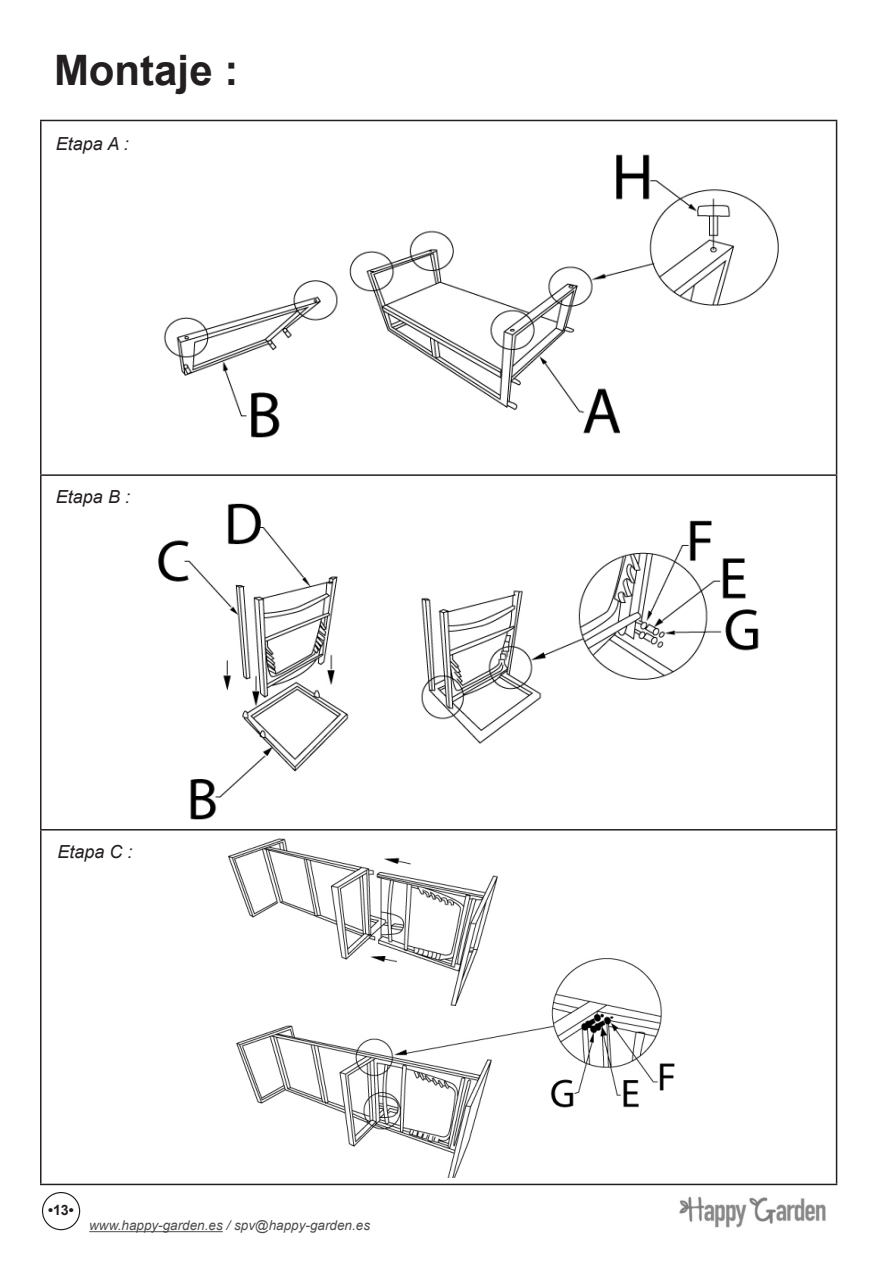
<style>
.page{position:relative;width:893px;height:1263px;background:#fff}
.page>*{position:absolute;margin:0;border:0;box-sizing:border-box;transform-origin:0 0}
.P3_4_5_6_7_TITRE{font:700 42px "Arial";color:#231f20}
.P5_Montage_-_Etapes{font:italic 18px "Arial";color:#231f20}
.t1{font:700 14.25px "Arial";color:#231f20}
.t2{font:italic 13.5px "Arial";color:#4b4c4d}
</style>
<div class="page">
<hr style="left:89px;top:1231px;width:134px;height:1px;background:#4b4c4d">
<div style="left:42px;top:1192px;width:38px;height:38px;border:1px solid #231f20;border-radius:50%"></div>
<img style="left:679px;top:1196px;width:147px;height:32px">
<hr style="left:40px;top:120px;width:797px;height:1px;background:#231f20">
<hr style="left:40px;top:121px;width:2px;height:353px;background:#231f20">
<hr style="left:836px;top:121px;width:1px;height:353px;background:#231f20">
<hr style="left:40px;top:474px;width:797px;height:2px;background:#231f20">
<hr style="left:40px;top:476px;width:2px;height:353px;background:#231f20">
<hr style="left:836px;top:476px;width:1px;height:353px;background:#231f20">
<hr style="left:40px;top:829px;width:797px;height:1px;background:#231f20">
<hr style="left:40px;top:830px;width:2px;height:354px;background:#231f20">
<hr style="left:836px;top:830px;width:1px;height:354px;background:#231f20">
<hr style="left:40px;top:1184px;width:797px;height:1px;background:#231f20">
<img style="left:163px;top:154px;width:616px;height:284px">
<img style="left:158px;top:503px;width:601px;height:317px">
<img style="left:228px;top:838px;width:447px;height:340px">
<p class="P3_4_5_6_7_TITRE" style="left:54px;top:40px;width:186px">Montaje :</p>
<p class="P5_Montage_-_Etapes" style="left:56px;top:132px;width:74px">Etapa A :</p>
<p class="P5_Montage_-_Etapes" style="left:56px;top:485px;width:76px">Etapa B :</p>
<p class="P5_Montage_-_Etapes" style="left:57px;top:839px;width:77px">Etapa C :</p>
<p class="t1" style="left:48px;top:1199px;width:27px">•13•</p>
<p class="t2" style="left:89px;top:1217px;width:282px">www.happy-garden.es / spv@happy-garden.es</p>
</div>
